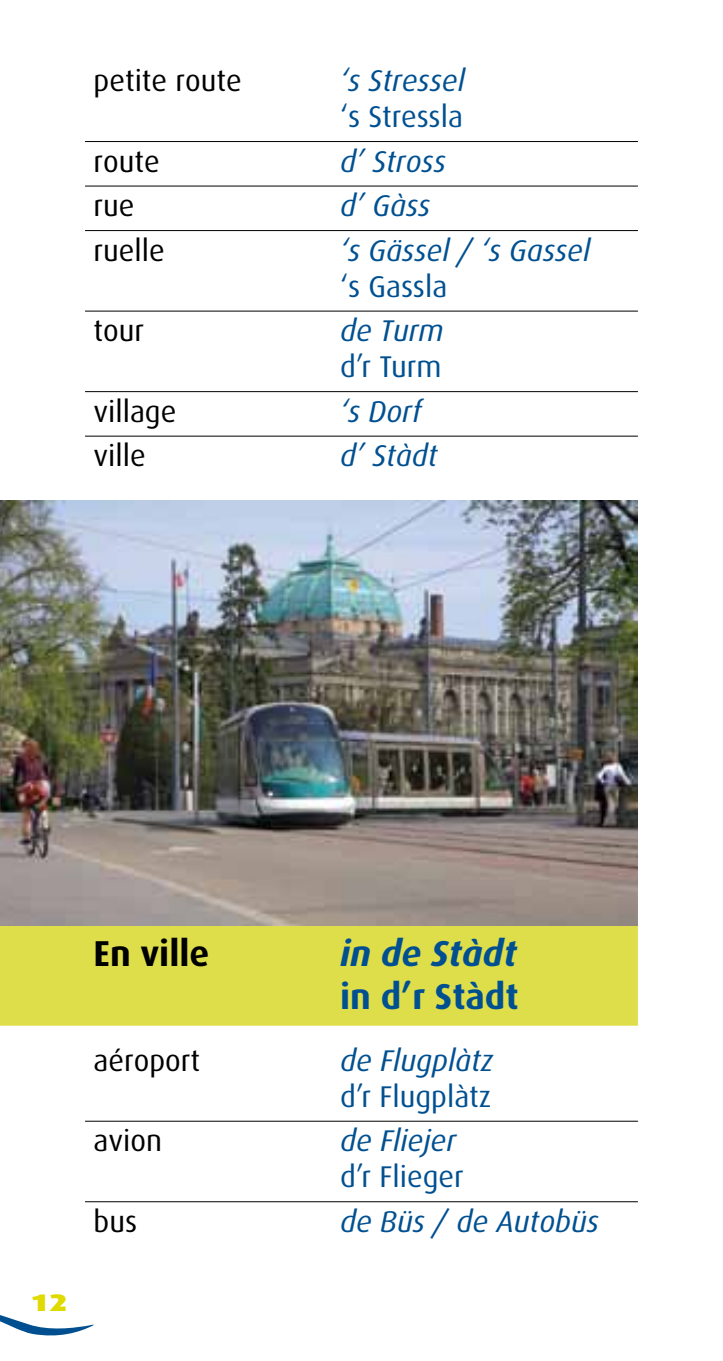
<style>
.page{position:relative;width:723px;height:1361px;background:#fff}
.page>*{position:absolute;margin:0;border:0;box-sizing:border-box;transform-origin:0 0}
.t1{font:700 36px "Dax";color:#005091}
.t2{font:italic 700 36px "Dax";color:#005091}
.t3{font:700 36px "Dax";color:#000}
.t4{font:italic 30px "Dax";color:#005091}
.t5{font:30px "Dax";color:#000}
.t6{font:30px "Dax";color:#005091}
.t7{font:900 24px "Dax";color:#dfdb00;scale:1.3 1}
</style>
<div class="page">
<svg style="left:0;top:1315px;width:94px;height:21px"></svg>
<hr style="left:85px;top:141px;width:553px;height:1px;background:#000">
<hr style="left:85px;top:186px;width:553px;height:1px;background:#000">
<hr style="left:85px;top:230px;width:553px;height:1px;background:#000">
<hr style="left:85px;top:311px;width:553px;height:1px;background:#000">
<hr style="left:85px;top:391px;width:553px;height:1px;background:#000">
<hr style="left:85px;top:436px;width:553px;height:1px;background:#000">
<div style="left:0;top:920px;width:638px;height:105px;background:#dede4b"></div>
<hr style="left:85px;top:1120px;width:553px;height:1px;background:#000">
<hr style="left:85px;top:1201px;width:553px;height:1px;background:#000">
<img style="left:0;top:500px;width:638px;height:426px">
<p class="t5" style="left:94px;top:64px;width:150px">petite route</p>
<p class="t4" style="left:340px;top:64px;width:126px">‘s Stressel</p>
<p class="t6" style="left:340px;top:100px;width:124px">‘s Stressla</p>
<p class="t5" style="left:94px;top:145px;width:68px">route</p>
<p class="t4" style="left:340px;top:145px;width:107px">d’ Stross</p>
<p class="t5" style="left:94px;top:189px;width:43px">rue</p>
<p class="t4" style="left:340px;top:189px;width:92px">d’ Gàss</p>
<p class="t5" style="left:94px;top:234px;width:73px">ruelle</p>
<p class="t4" style="left:340px;top:234px;width:251px">‘s Gässel / ‘s Gassel</p>
<p class="t6" style="left:340px;top:270px;width:109px">‘s Gassla</p>
<p class="t5" style="left:94px;top:314px;width:52px">tour</p>
<p class="t4" style="left:340px;top:314px;width:105px">de Turm</p>
<p class="t6" style="left:340px;top:350px;width:103px">d’r Turm</p>
<p class="t5" style="left:94px;top:395px;width:84px">village</p>
<p class="t4" style="left:340px;top:395px;width:83px">‘s Dorf</p>
<p class="t5" style="left:94px;top:439px;width:54px">ville</p>
<p class="t4" style="left:340px;top:439px;width:99px">d’ Stàdt</p>
<p class="t7" style="left:31px;top:1289px;width:30px">12</p>
<p class="t3" style="left:94px;top:933px;width:117px">En ville</p>
<p class="t2" style="left:340px;top:933px;width:178px">in de Stàdt</p>
<p class="t1" style="left:340px;top:976px;width:180px">in d’r Stàdt</p>
<p class="t5" style="left:94px;top:1044px;width:108px">aéroport</p>
<p class="t4" style="left:340px;top:1044px;width:155px">de Flugplàtz</p>
<p class="t6" style="left:340px;top:1080px;width:153px">d’r Flugplàtz</p>
<p class="t5" style="left:94px;top:1124px;width:70px">avion</p>
<p class="t4" style="left:340px;top:1124px;width:117px">de Fliejer</p>
<p class="t6" style="left:340px;top:1160px;width:125px">d’r Flieger</p>
<p class="t5" style="left:94px;top:1205px;width:45px">bus</p>
<p class="t4" style="left:340px;top:1205px;width:260px">de Büs / de Autobüs</p>
</div>
